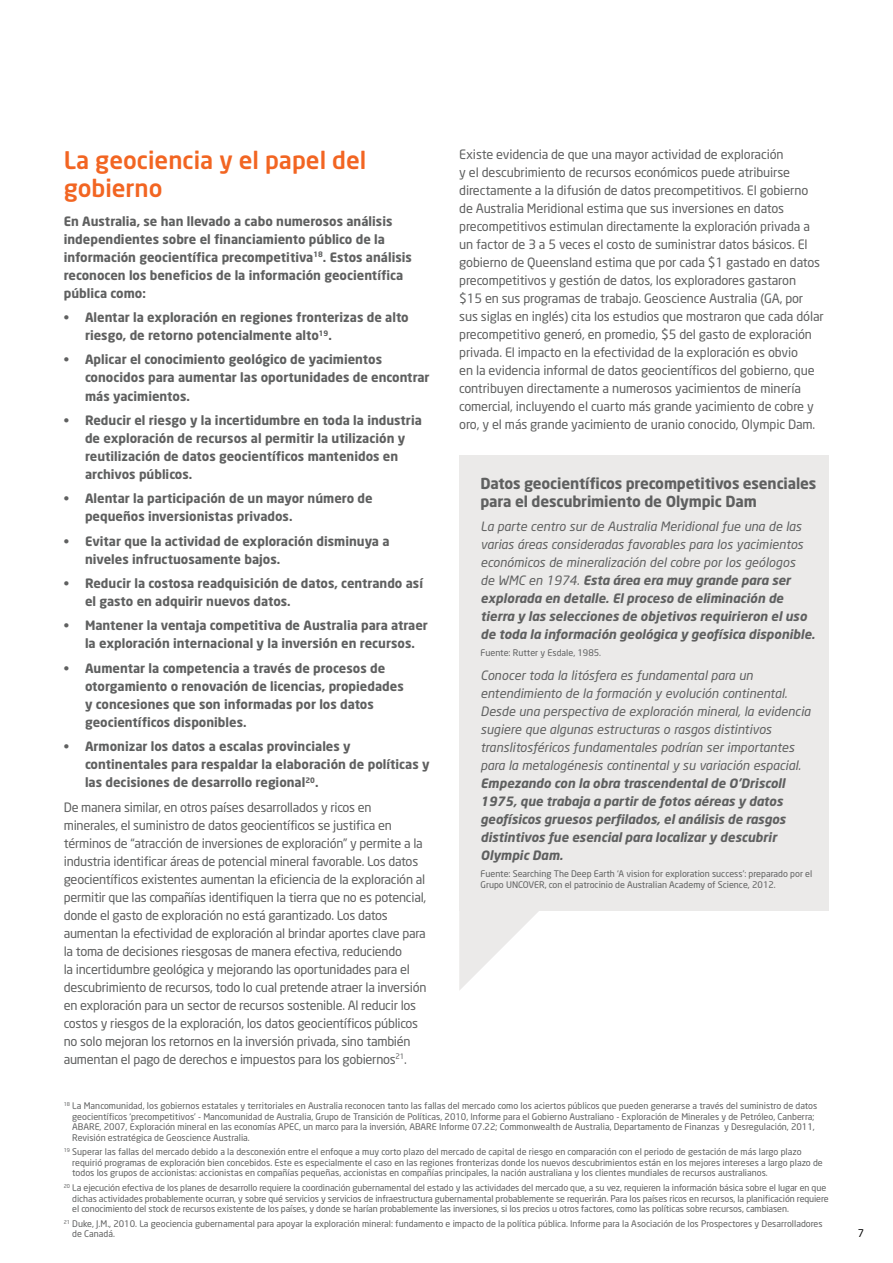
<style>
.page{position:relative;width:893px;height:1263px;background:#fff}
.page>*{position:absolute;margin:0;border:0;box-sizing:border-box;transform-origin:0 0}
.t1{font:500 24px/28.5px "Neo Sans";color:#f26522}
.t2{font:700 15px/18px "Neo Sans";letter-spacing:-.01em;color:#5f6060}
.t3{font:12.75px/18px "Neo Sans";letter-spacing:-.02em;color:#5f6060}
.t4{font:700 12.75px/18px "Neo Sans";color:#5f6060}
.t5{font:italic 700 12.75px/18px "Neo Sans";color:#5f6060}
.t6{font:italic 12.75px/18px "Neo Sans";color:#5f6060}
.t7{font:10.5px "Neo Sans";color:#000}
.t8{font:9px/10.5px "Neo Sans";color:#5f6060}
.s1{font-weight:400}
</style>
<div class="page">
<svg style="left:459px;top:910px;width:85px;height:80px"></svg>
<div style="left:459px;top:455px;width:370px;height:455px;background:#ebeae9"></div>
<h1 class="t1" style="left:64px;top:145px;width:304px">La geociencia y el papel del gobierno</h1>
<p class="t4" style="left:64px;top:212px;width:350px">En Australia, se han llevado a cabo numerosos análisis independientes sobre el financiamiento público de la información geocientífica precompetitiva<sup>18</sup>. Estos análisis reconocen los beneficios de la información geocientífica pública como:</p>
<h3 class="t4" style="left:85px;top:308px;width:325px;text-indent:-21px">• Alentar la exploración en regiones fronterizas de alto riesgo, de retorno potencialmente alto<sup>19</sup>.</h3>
<h3 class="t4" style="left:85px;top:350px;width:346px;text-indent:-21px">• Aplicar el conocimiento geológico de yacimientos conocidos para aumentar las oportunidades de encontrar más yacimientos.</h3>
<h3 class="t4" style="left:85px;top:411px;width:338px;text-indent:-21px">• Reducir el riesgo y la incertidumbre en toda la industria de exploración de recursos al permitir la utilización y reutilización de datos geocientíficos mantenidos en archivos públicos.</h3>
<h3 class="t4" style="left:85px;top:489px;width:289px;text-indent:-21px">• Alentar la participación de un mayor número de pequeños inversionistas privados.</h3>
<h3 class="t4" style="left:85px;top:532px;width:306px;text-indent:-21px">• Evitar que la actividad de exploración disminuya a niveles infructuosamente bajos.</h3>
<h3 class="t4" style="left:85px;top:574px;width:339px;text-indent:-21px">• Reducir la costosa readquisición de datos, centrando así el gasto en adquirir nuevos datos.</h3>
<h3 class="t4" style="left:85px;top:616px;width:344px;text-indent:-21px">• Mantener la ventaja competitiva de Australia para atraer la exploración internacional y la inversión en recursos.</h3>
<h3 class="t4" style="left:85px;top:659px;width:320px;text-indent:-21px">• Aumentar la competencia a través de procesos de otorgamiento o renovación de licencias, propiedades y concesiones que son informadas por los datos geocientíficos disponibles.</h3>
<h3 class="t4" style="left:85px;top:737px;width:346px;text-indent:-21px">• Armonizar los datos a escalas provinciales y continentales para respaldar la elaboración de políticas y las decisiones de desarrollo regional<sup>20</sup>.</h3>
<p class="t3" style="left:64px;top:798px;width:364px">De manera similar, en otros países desarrollados y ricos en minerales, el suministro de datos geocientíficos se justifica en términos de “atracción de inversiones de exploración” y permite a la industria identificar áreas de potencial mineral favorable. Los datos geocientíficos existentes aumentan la eficiencia de la exploración al permitir que las compañías identifiquen la tierra que no es potencial, donde el gasto de exploración no está garantizado. Los datos aumentan la efectividad de exploración al brindar aportes clave para la toma de decisiones riesgosas de manera efectiva, reduciendo<br>la incertidumbre geológica y mejorando las oportunidades para el descubrimiento de recursos, todo lo cual pretende atraer la inversión en exploración para un sector de recursos sostenible. Al reducir los costos y riesgos de la exploración, los datos geocientíficos públicos no solo mejoran los retornos en la inversión privada, sino también aumentan el pago de derechos e impuestos para los gobiernos<sup>21</sup>.</p>
<p class="t3" style="left:459px;top:145px;width:366px">Existe evidencia de que una mayor actividad de exploración<br>y el descubrimiento de recursos económicos puede atribuirse directamente a la difusión de datos precompetitivos. El gobierno de Australia Meridional estima que sus inversiones en datos precompetitivos estimulan directamente la exploración privada a un factor de 3 a 5 veces el costo de suministrar datos básicos. El gobierno de Queensland estima que por cada $1 gastado en datos precompetitivos y gestión de datos, los exploradores gastaron<br>$15 en sus programas de trabajo. Geoscience Australia (GA, por sus siglas en inglés) cita los estudios que mostraron que cada dólar precompetitivo generó, en promedio, $5 del gasto de exploración privada. El impacto en la efectividad de la exploración es obvio<br>en la evidencia informal de datos geocientíficos del gobierno, que contribuyen directamente a numerosos yacimientos de minería comercial, incluyendo el cuarto más grande yacimiento de cobre y oro, y el más grande yacimiento de uranio conocido, Olympic Dam.</p>
<h2 class="t2" style="left:480px;top:474px;width:337px">Datos geocientíficos precompetitivos esenciales para el descubrimiento de Olympic Dam</h2>
<p class="t5" style="left:480px;top:517px;width:336px"><span class="s1">La parte centro sur de Australia Meridional fue una de las varias áreas consideradas favorables para los yacimientos económicos de mineralización del cobre por los geólogos<br>de WMC en 1974.</span> Esta área era muy grande para ser explorada en detalle. El proceso de eliminación de tierra y las selecciones de objetivos requirieron el uso de toda la información geológica y geofísica disponible.</p>
<p class="t8" style="left:480px;top:647px;width:122px">Fuente: Rutter y Esdale, 1985.</p>
<p class="t6" style="left:480px;top:666px;width:332px">Conocer toda la litósfera es fundamental para un entendimiento de la formación y evolución continental.<br>Desde una perspectiva de exploración mineral, la evidencia sugiere que algunas estructuras o rasgos distintivos translitosféricos fundamentales podrían ser importantes para la metalogénesis continental y su variación espacial.</p>
<h3 class="t5" style="left:480px;top:774px;width:307px">Empezando con la obra trascendental de O’Driscoll 1975, que trabaja a partir de fotos aéreas y datos geofísicos gruesos perfilados, el análisis de rasgos distintivos fue esencial para localizar y descubrir Olympic Dam.</h3>
<p class="t8" style="left:480px;top:868px;width:333px">Fuente: Searching The Deep Earth ‘A vision for exploration success’: preparado por el<br>Grupo UNCOVER, con el patrocinio de Australian Academy of Science, 2012.</p>
<p class="t8" style="left:72px;top:1100px;width:746px;text-indent:-9px"><sup>18</sup> La Mancomunidad, los gobiernos estatales y territoriales en Australia reconocen tanto las fallas del mercado como los aciertos públicos que pueden generarse a través del suministro de datos geocientíficos ‘precompetitivos’ - Mancomunidad de Australia, Grupo de Transición de Políticas, 2010, Informe para el Gobierno Australiano - Exploración de Minerales y de Petróleo, Canberra; ABARE, 2007, Exploración mineral en las economías APEC, un marco para la inversión, ABARE Informe 07.22; Commonwealth de Australia, Departamento de Finanzas y Desregulación, 2011, Revisión estratégica de Geoscience Australia.</p>
<p class="t8" style="left:72px;top:1147px;width:752px;text-indent:-9px"><sup>19</sup> Superar las fallas del mercado debido a la desconexión entre el enfoque a muy corto plazo del mercado de capital de riesgo en comparación con el periodo de gestación de más largo plazo requirió programas de exploración bien concebidos. Este es especialmente el caso en las regiones fronterizas donde los nuevos descubrimientos están en los mejores intereses a largo plazo de todos los grupos de accionistas: accionistas en compañías pequeñas, accionistas en compañías principales, la nación australiana y los clientes mundiales de recursos australianos.</p>
<p class="t8" style="left:72px;top:1182px;width:758px;text-indent:-9px"><sup>20</sup> La ejecución efectiva de los planes de desarrollo requiere la coordinación gubernamental del estado y las actividades del mercado que, a su vez, requieren la información básica sobre el lugar en que dichas actividades probablemente ocurran, y sobre qué servicios y servicios de infraestructura gubernamental probablemente se requerirán. Para los países ricos en recursos, la planificación requiere el conocimiento del stock de recursos existente de los países, y donde se harían probablemente las inversiones, si los precios u otros factores, como las políticas sobre recursos, cambiasen.</p>
<p class="t8" style="left:72px;top:1218px;width:752px;text-indent:-9px"><sup>21</sup> Duke, J.M., 2010. La geociencia gubernamental para apoyar la exploración mineral: fundamento e impacto de la política pública. Informe para la Asociación de los Prospectores y Desarrolladores de Canadá.</p>
<p class="t7" style="left:858px;top:1227px;width:8px">7</p>
</div>
